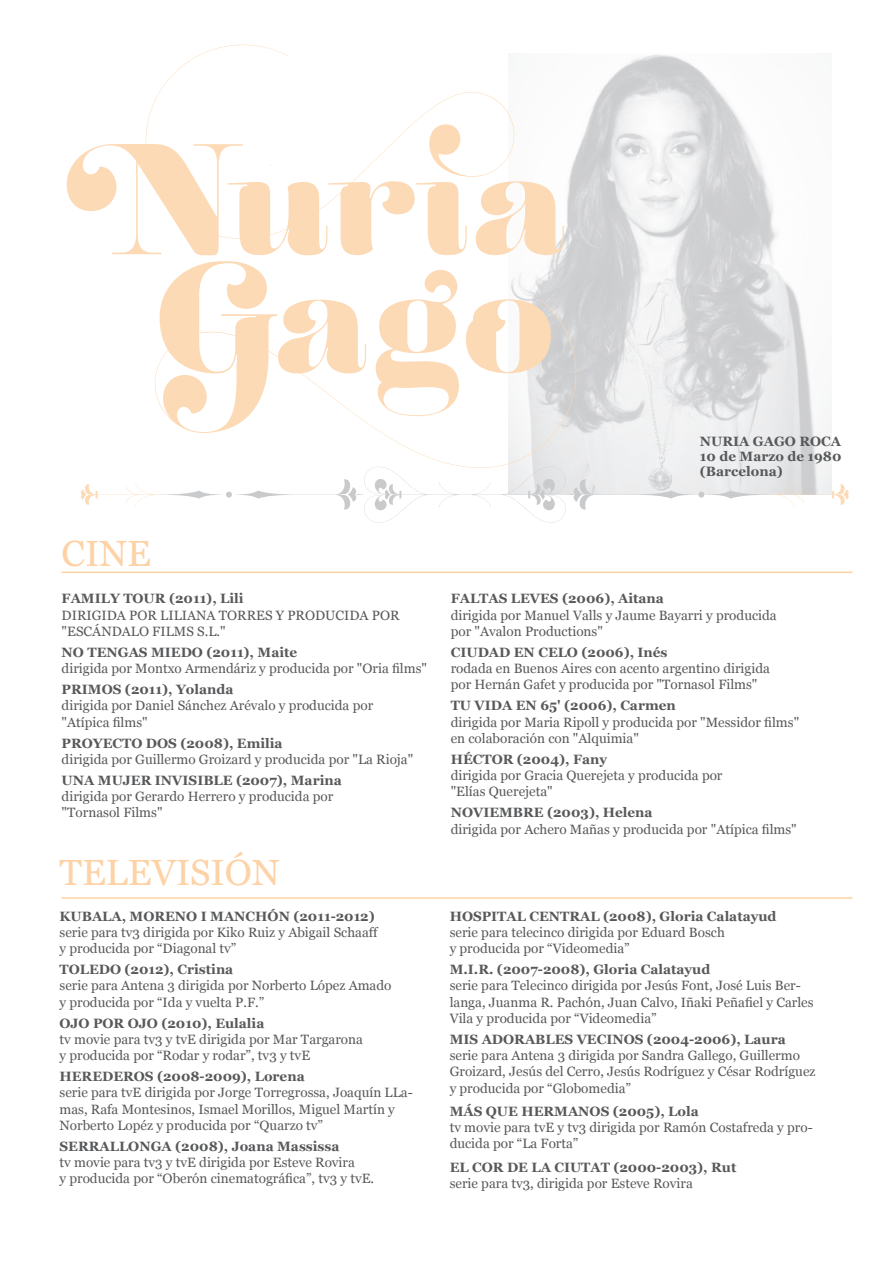
<style>
.page{position:relative;width:893px;height:1263px;background:#fff}
.page>*{position:absolute;margin:0;border:0;box-sizing:border-box;transform-origin:0 0}
.t1{font:36.45px "Georgia";color:#fdd2a6}
.t2{font:13.5px/16.2px "Georgia";color:#57585a}
.t3{font:700 13.5px/15px "Georgia";color:#57585a;text-align:justify}
</style>
<div class="page">
<img style="left:551px;top:55px;width:280px;height:412px">
<hr style="left:62px;top:897px;width:791px;height:2px;background:#fdd2a6">
<hr style="left:62px;top:571px;width:791px;height:2px;background:#fdd2a6">
<svg style="left:155px;top:261px;width:421px;height:206px"></svg>
<svg style="left:67px;top:45px;width:497px;height:211px"></svg>
<svg style="left:277px;top:300px;width:89px;height:74px"></svg>
<svg style="left:81px;top:467px;width:768px;height:56px"></svg>
<p class="t3" style="left:700px;top:434px;width:143px">NURIA GAGO ROCA 10 DE MARZO DE 1980 (BARCELONA)</p>
<h1 class="t1" style="left:62px;top:531px;width:91px">Cine</h1>
<p class="t3" style="left:62px;top:591px;width:183px">FAMILY TOUR (2011), LILI</p>
<p class="t2" style="left:62px;top:607px;width:339px">dirigida por Liliana Torres y producida por "Escándalo films S.L."</p>
<p class="t3" style="left:62px;top:645px;width:237px">NO TENGAS MIEDO (2011), MAITE</p>
<p class="t2" style="left:62px;top:661px;width:367px">dirigida por Montxo Armendáriz y producida por "Oria films"</p>
<p class="t3" style="left:62px;top:682px;width:173px">PRIMOS (2011), YOLANDA</p>
<p class="t2" style="left:62px;top:698px;width:313px">dirigida por Daniel Sánchez Arévalo y producida por "Atípica films"</p>
<p class="t3" style="left:62px;top:735px;width:222px">PROYECTO DOS (2008), EMILIA</p>
<p class="t2" style="left:62px;top:751px;width:353px">dirigida por Guillermo Groizard y producida por "La Rioja"</p>
<p class="t3" style="left:62px;top:773px;width:282px">UNA MUJER INVISIBLE (2007), MARINA</p>
<p class="t2" style="left:62px;top:789px;width:273px">dirigida por Gerardo Herrero y producida por "Tornasol Films"</p>
<h1 class="t1" style="left:60px;top:850px;width:44px">Televisi</h1>
<h1 class="t1" style="left:225px;top:850px;width:50px">ón</h1>
<p class="t3" style="left:60px;top:909px;width:317px">KUBALA, MORENO I MANCHÓN (2011-2012)</p>
<p class="t2" style="left:60px;top:924px;width:320px">serie para tv3 dirigida por Kiko Ruiz y Abigail Schaaff y producida por “Diagonal tv”</p>
<p class="t3" style="left:60px;top:962px;width:175px">TOLEDO (2012), CRISTINA</p>
<p class="t2" style="left:60px;top:978px;width:333px">serie para Antena 3 dirigida por Norberto López Amado y producida por “Ida y vuelta P.F.”</p>
<p class="t3" style="left:60px;top:1015px;width:206px">OJO POR OJO (2010), EULALIA</p>
<p class="t2" style="left:60px;top:1031px;width:305px">tv movie para tv3 y tvE dirigida por Mar Targarona y producida por “Rodar y rodar”, tv3 y tvE</p>
<p class="t3" style="left:60px;top:1069px;width:247px">HEREDEROS (2008-2009), LORENA</p>
<p class="t2" style="left:60px;top:1085px;width:355px">serie para tvE dirigida por Jorge Torregrossa, Joaquín LLa&shy;mas, Rafa Montesinos, Ismael Morillos, Miguel Martín y<br>Norberto Lopéz y producida por “Quarzo tv”</p>
<p class="t3" style="left:60px;top:1139px;width:282px">SERRALLONGA (2008), JOANA MASSISSA</p>
<p class="t2" style="left:60px;top:1154px;width:316px">tv movie para tv3 y tvE dirigida por Esteve Rovira<br>y producida por “Oberón cinematográfica”, tv3 y tvE.</p>
<p class="t3" style="left:451px;top:591px;width:215px">FALTAS LEVES (2006), AITANA</p>
<p class="t2" style="left:451px;top:607px;width:327px">dirigida por Manuel Valls y Jaume Bayarri y producida por "Avalon Productions"</p>
<p class="t3" style="left:451px;top:645px;width:218px">CIUDAD EN CELO (2006), INÉS</p>
<p class="t2" style="left:451px;top:661px;width:321px">rodada en Buenos Aires con acento argentino dirigida por Hernán Gafet y producida por "Tornasol Films"</p>
<p class="t3" style="left:451px;top:698px;width:227px">TU VIDA EN 65' (2006), CARMEN</p>
<p class="t2" style="left:451px;top:714px;width:350px">dirigida por Maria Ripoll y producida por "Messidor films" en colaboración con "Alquimia"</p>
<p class="t3" style="left:451px;top:752px;width:158px">HÉCTOR (2004), FANY</p>
<p class="t2" style="left:451px;top:767px;width:273px">dirigida por Gracia Querejeta y producida por "Elías Querejeta"</p>
<p class="t3" style="left:451px;top:805px;width:203px">NOVIEMBRE (2003), HELENA</p>
<p class="t2" style="left:451px;top:821px;width:348px">dirigida por Achero Mañas y producida por "Atípica films"</p>
<p class="t3" style="left:450px;top:909px;width:328px">HOSPITAL CENTRAL (2008), GLORIA CALATAYUD</p>
<p class="t2" style="left:450px;top:924px;width:277px">serie para telecinco dirigida por Eduard Bosch y producida por “Videomedia”</p>
<p class="t3" style="left:450px;top:962px;width:262px">M.I.R. (2007-2008), GLORIA CALATAYUD</p>
<p class="t2" style="left:450px;top:978px;width:365px">serie para Telecinco dirigida por Jesús Font, José Luis Ber&shy;langa, Juanma R. Pachón, Juan Calvo, Iñaki Peñafiel y Carles<br>Vila y producida por “Videomedia”</p>
<p class="t3" style="left:450px;top:1032px;width:338px">MIS ADORABLES VECINOS (2004-2006), LAURA</p>
<p class="t2" style="left:450px;top:1048px;width:367px">serie para Antena 3 dirigida por Sandra Gallego, Guillermo<br>Groizard, Jesús del Cerro, Jesús Rodríguez y César Rodríguez y producida por “Globomedia”</p>
<p class="t3" style="left:450px;top:1104px;width:251px">MÁS QUE HERMANOS (2005), LOLA</p>
<p class="t2" style="left:450px;top:1120px;width:365px">tv movie para tvE y tv3 dirigida por Ramón Costafreda y pro&shy;ducida por “La Forta”</p>
<p class="t3" style="left:450px;top:1159px;width:288px">EL COR DE LA CIUTAT (2000-2003), RUT</p>
<p class="t2" style="left:450px;top:1175px;width:245px">serie para tv3, dirigida por Esteve Rovira</p>
</div>
